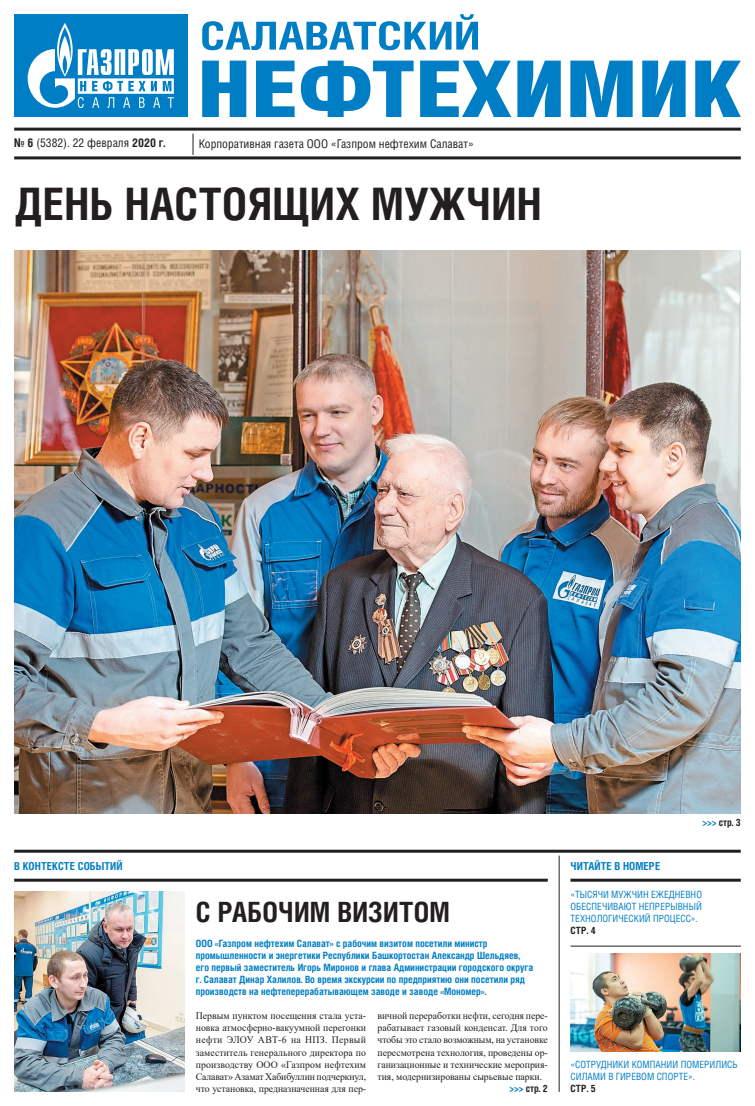
<style>
.page{position:relative;width:755px;height:1106px;background:#fff}
.page>*{position:absolute;margin:0;border:0;box-sizing:border-box;transform-origin:0 0}
.t1{font:700 44.8px "Helios Cond";letter-spacing:.01em;color:#231f20}
.t2{font:700 27.9px "Helios Cond";letter-spacing:.01em;color:#231f20}
.t3{font:12px "Helios Cond";color:#231f20}
.t4{font:700 11px "Helios Cond";letter-spacing:.01em;color:#007ec5}
.t5{font:10px/12.1px "Times New Roman";letter-spacing:-.005em;color:#231f20;text-align:justify}
.t6{font:700 10px/12.1px "Helios Cond";color:#007ec5}
.t7{font:10px/12.1px "Helios Cond";letter-spacing:.005em;color:#007ec5;text-align:justify}
.t8{font:700 10px "Helios Cond";letter-spacing:.005em;color:#231f20}
.s1{font-weight:700}
.s2{color:#007ec5}
</style>
<div class="page">
<hr style="left:14px;top:128px;width:726px;height:3px;background:#231f20">
<svg style="left:193px;top:134px;width:1px;height:21px"></svg>
<div style="left:14px;top:14px;width:173px;height:103px;background:#007ec5"></div>
<svg style="left:28px;top:23px;width:146px;height:85px"></svg>
<svg style="left:202px;top:14px;width:275px;height:36px"></svg>
<svg style="left:202px;top:61px;width:44px;height:56px"></svg>
<svg style="left:256px;top:61px;width:38px;height:56px"></svg>
<svg style="left:300px;top:61px;width:113px;height:56px"></svg>
<svg style="left:420px;top:61px;width:91px;height:56px"></svg>
<svg style="left:517px;top:61px;width:43px;height:56px;background:#2892ce"></svg>
<svg style="left:570px;top:61px;width:62px;height:56px"></svg>
<svg style="left:642px;top:61px;width:43px;height:56px;background:#2791cd"></svg>
<svg style="left:695px;top:61px;width:45px;height:56px"></svg>
<hr style="left:14px;top:156px;width:726px;height:3px;background:#231f20">
<img style="left:14px;top:251px;width:726px;height:562px">
<hr style="left:14px;top:849px;width:726px;height:3px;background:#231f20">
<hr style="left:14px;top:878px;width:533px;height:3px;background:#231f20">
<img style="left:14px;top:891px;width:170px;height:200px">
<img style="left:570px;top:953px;width:170px;height:98px">
<hr style="left:570px;top:945px;width:170px;height:1px;background:#231f20">
<hr style="left:558px;top:855px;width:1px;height:236px;background:#231f20">
<hr style="left:570px;top:878px;width:170px;height:3px;background:#231f20">
<p class="t3" style="left:14px;top:136px;width:153px"><span class="s1">№ 6</span> (5382). 22 февраля <span class="s1">2020 г.</span></p>
<p class="t3" style="left:198px;top:136px;width:276px">Корпоративная газета ООО «Газпром нефтехим Салават»</p>
<h1 class="t1" style="left:14px;top:173px;width:528px">ДЕНЬ НАСТОЯЩИХ МУЖЧИН</h1>
<p class="t8" style="left:702px;top:815px;width:40px"><span class="s2">&gt;&gt;&gt;</span> стр. 3</p>
<p class="t4" style="left:14px;top:858px;width:110px">В КОНТЕКСТЕ СОБЫТИЙ</p>
<p class="t4" style="left:570px;top:858px;width:91px">ЧИТАЙТЕ В НОМЕРЕ</p>
<h2 class="t2" style="left:196px;top:893px;width:255px">С РАБОЧИМ ВИЗИТОМ</h2>
<p class="t7" style="left:570px;top:888px;width:133px">«ТЫСЯЧИ МУЖЧИН ЕЖЕДНЕВНО ОБЕСПЕЧИВАЮТ НЕПРЕРЫВНЫЙ ТЕХНОЛОГИЧЕСКИЙ ПРОЦЕСС».</p>
<p class="t8" style="left:570px;top:924px;width:27px">СТР. 4</p>
<p class="t6" style="left:196px;top:936px;width:338px">ООО «Газпром нефтехим Салават» с рабочим визитом посетили министр промышленности и энергетики Республики Башкортостан Александр Шельдяев, его первый заместитель Игорь Миронов и глава Администрации городского округа г. Салават Динар Халилов. Во время экскурсии по предприятию они посетили ряд производств на нефтеперерабатывающем заводе и заводе «Мономер».</p>
<p class="t5" style="left:196px;top:1009px;width:172px">Первым пунктом посещения стала уста&shy;новка атмосферно-вакуумной перегонки нефти ЭЛОУ АВТ-6 на НПЗ. Первый заместитель генерального директора по производству ООО «Газпром нефтехим Салават» Азамат Хабибуллин подчеркнул, что установка, предназначенная для пер-</p>
<p class="t5" style="left:377px;top:1009px;width:172px">вичной переработки нефти, сегодня пере&shy;рабатывает газовый конденсат. Для того чтобы это стало возможным, на установке пересмотрена технология, проведены ор&shy;ганизационные и технические мероприя&shy;тия, модернизированы сырьевые парки.</p>
<p class="t8" style="left:509px;top:1081px;width:40px"><span class="s2">&gt;&gt;&gt;</span> стр. 2</p>
<p class="t7" style="left:570px;top:1058px;width:168px">«СОТРУДНИКИ КОМПАНИИ ПОМЕРИЛИСЬ<br>СИЛАМИ В ГИРЕВОМ СПОРТЕ».</p>
<p class="t8" style="left:570px;top:1081px;width:27px">СТР. 5</p>
</div>
